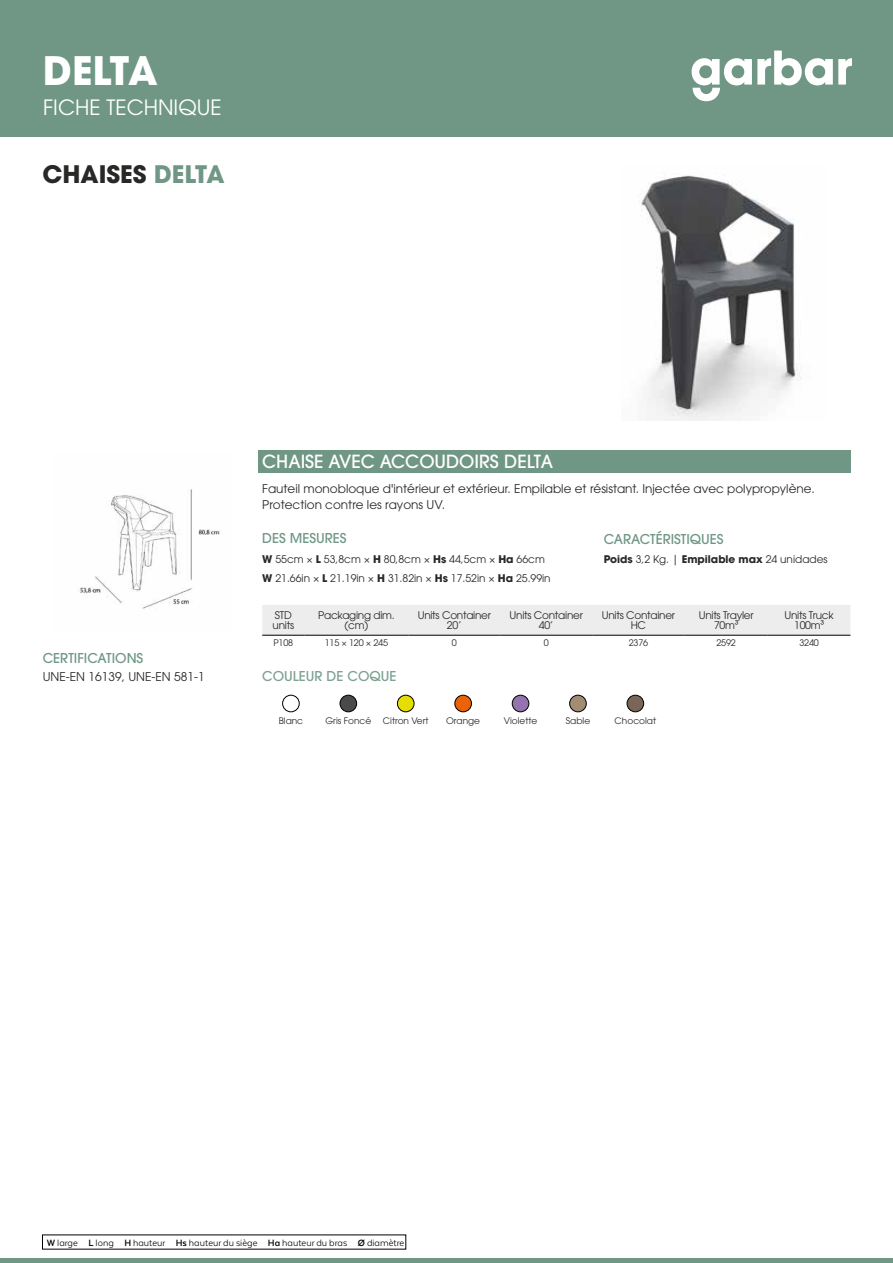
<style>
.page{position:relative;width:893px;height:1263px;background:#fff}
.page>*{position:absolute;margin:0;border:0;box-sizing:border-box;transform-origin:0 0}
.t1{font:700 39px "ITC Avant Garde Pro";letter-spacing:-.015em;color:#fff}
.t2{font:700 24px "ITC Avant Garde Pro";color:#282827}
.t3{font:21px "ITC Avant Garde Pro";color:#fff}
.t4{font:500 18px "ITC Avant Garde Pro";color:#fff}
.t5{font:500 13.5px "ITC Avant Garde Pro";color:#709786}
.t6{font:500 13.5px "ITC Avant Garde Pro";color:#7ea192}
.t7{font:12px/16.5px "ITC Avant Garde Pro";color:#282827}
.t8{font:10.5px/10.5px "ITC Avant Garde Pro";letter-spacing:-.025em;color:#282827;text-align:center}
.t9{font:10.5px/19.2px "ITC Avant Garde Pro";color:#282827}
.t10{font:10.5px "Texta Alt";color:#000}
.t11{font:700 10.5px "ITC Avant Garde Pro";color:#282827}
.t12{font:9px "ITC Avant Garde Pro";color:#282827}
.t13{font:9px "ITC Avant Garde Pro";letter-spacing:-.02em;color:#282827}
.s1{color:#709786}
.s2{font-weight:700}
.s3{font-weight:400}
</style>
<div class="page">
<hr style="left:0;top:1259px;width:893px;height:4px;background:#709786">
<div style="left:0;top:0;width:893px;height:137px;background:#709786"></div>
<svg style="left:692px;top:51px;width:160px;height:50px"></svg>
<img style="left:639px;top:175px;width:162px;height:245px">
<div style="left:258px;top:450px;width:592px;height:22px;background:#709786"></div>
<div style="left:262px;top:605px;width:588px;height:30px;background:#ededed"></div>
<hr style="left:262px;top:635px;width:42px;height:1px;background:#000">
<hr style="left:304px;top:635px;width:104px;height:1px;background:#000">
<hr style="left:408px;top:635px;width:92px;height:1px;background:#000">
<hr style="left:500px;top:635px;width:92px;height:1px;background:#000">
<hr style="left:592px;top:635px;width:93px;height:1px;background:#000">
<hr style="left:685px;top:635px;width:83px;height:1px;background:#000">
<hr style="left:768px;top:635px;width:82px;height:1px;background:#000">
<img style="left:283px;top:695px;width:16px;height:17px;border-radius:8px">
<div style="left:282px;top:695px;width:17px;height:17px;border:1px solid #000;border-radius:50%"></div>
<img style="left:340px;top:695px;width:17px;height:17px;border-radius:8px">
<div style="left:340px;top:695px;width:17px;height:17px;border:1px solid #000;border-radius:50%"></div>
<img style="left:397px;top:695px;width:17px;height:17px;border-radius:8px">
<div style="left:397px;top:695px;width:17px;height:17px;border:1px solid #000;border-radius:50%"></div>
<img style="left:455px;top:695px;width:16px;height:17px;border-radius:8px">
<div style="left:455px;top:695px;width:17px;height:17px;border:1px solid #000;border-radius:50%"></div>
<img style="left:512px;top:695px;width:17px;height:17px;border-radius:8px">
<div style="left:512px;top:695px;width:17px;height:17px;border:1px solid #000;border-radius:50%"></div>
<img style="left:570px;top:695px;width:16px;height:17px;border-radius:8px">
<div style="left:569px;top:695px;width:17px;height:17px;border:1px solid #000;border-radius:50%"></div>
<img style="left:627px;top:695px;width:17px;height:17px;border-radius:8px">
<div style="left:627px;top:695px;width:17px;height:17px;border:1px solid #000;border-radius:50%"></div>
<img style="left:78px;top:489px;width:142px;height:120px">
<h1 class="t1" style="left:43px;top:45px;width:116px">DELTA</h1>
<h3 class="t3" style="left:43px;top:94px;width:180px">FICHE TECHNIQUE</h3>
<h2 class="t2" style="left:43px;top:158px;width:184px">CHAISES <span class="s1">DELTA</span></h2>
<p class="t5" style="left:43px;top:649px;width:102px">CERTIFICATIONS</p>
<p class="t7" style="left:43px;top:668px;width:164px">UNE-EN 16139, UNE-EN 581-1</p>
<h3 class="t4" style="left:262px;top:450px;width:292px">CHAISE AVEC ACCOUDOIRS DELTA</h3>
<p class="t7" style="left:262px;top:480px;width:554px">Fauteil monobloque d'intérieur et extérieur. Empilable et résistant. Injectée avec polypropylène.<br>Protection contre les rayons UV.</p>
<p class="t5" style="left:262px;top:530px;width:86px">DES MESURES</p>
<p class="t9" style="left:262px;top:549px;width:290px"><span class="s2">W</span> 55cm × <span class="s2">L</span> 53,8cm × <span class="s2">H</span> 80,8cm × <span class="s2">Hs</span> 44,5cm × <span class="s2">Ha</span> 66cm<br><span class="s2">W</span> 21.66in × <span class="s2">L</span> 21.19in × <span class="s2">H</span> 31.82in × <span class="s2">Hs</span> 17.52in × <span class="s2">Ha</span> 25.99in</p>
<p class="t5" style="left:604px;top:530px;width:121px">CARACTÉRISTIQUES</p>
<p class="t11" style="left:604px;top:552px;width:225px">Poids <span class="s3">3,2 Kg. |</span> Empilable max <span class="s3">24 unidades</span></p>
<p class="t8" style="left:273px;top:609px;width:23px;text-align:left">STD units</p>
<p class="t8" style="left:318px;top:609px;width:78px">Packaging dim. (cm)</p>
<p class="t8" style="left:418px;top:609px;width:75px">Units Container<br>20’</p>
<p class="t8" style="left:510px;top:609px;width:75px">Units Container<br>40’</p>
<p class="t8" style="left:602px;top:609px;width:75px">Units Container<br>HC</p>
<p class="t8" style="left:699px;top:609px;width:56px">Units Trayler<br>70m³</p>
<p class="t8" style="left:784px;top:609px;width:51px">Units Truck<br>100m³</p>
<p class="t12" style="left:273px;top:637px;width:21px">P108</p>
<p class="t13" style="left:325px;top:637px;width:65px">115 × 120 × 245</p>
<p class="t12" style="left:452px;top:637px;width:6px">0</p>
<p class="t12" style="left:544px;top:637px;width:6px">0</p>
<p class="t12" style="left:629px;top:637px;width:21px">2376</p>
<p class="t12" style="left:716px;top:637px;width:21px">2592</p>
<p class="t12" style="left:799px;top:637px;width:21px">3240</p>
<p class="t6" style="left:262px;top:667px;width:136px">COULEUR DE COQUE</p>
<p class="t12" style="left:279px;top:715px;width:26px">Blanc</p>
<p class="t12" style="left:325px;top:715px;width:47px">Gris Foncé</p>
<p class="t12" style="left:383px;top:715px;width:47px">Citron Vert</p>
<p class="t12" style="left:446px;top:715px;width:36px">Orange</p>
<p class="t12" style="left:504px;top:715px;width:35px">Violette</p>
<p class="t12" style="left:566px;top:715px;width:26px">Sable</p>
<p class="t12" style="left:615px;top:715px;width:43px">Chocolat</p>
<p class="t10" style="left:47px;top:1237px;width:359px"><span class="s2">W</span> large <span class="s2">L</span> long <span class="s2">H</span> hauteur <span class="s2">Hs</span> hauteur du siège <span class="s2">Ha</span> hauteur du bras <span class="s2">Ø</span> diamètre</p>
</div>
